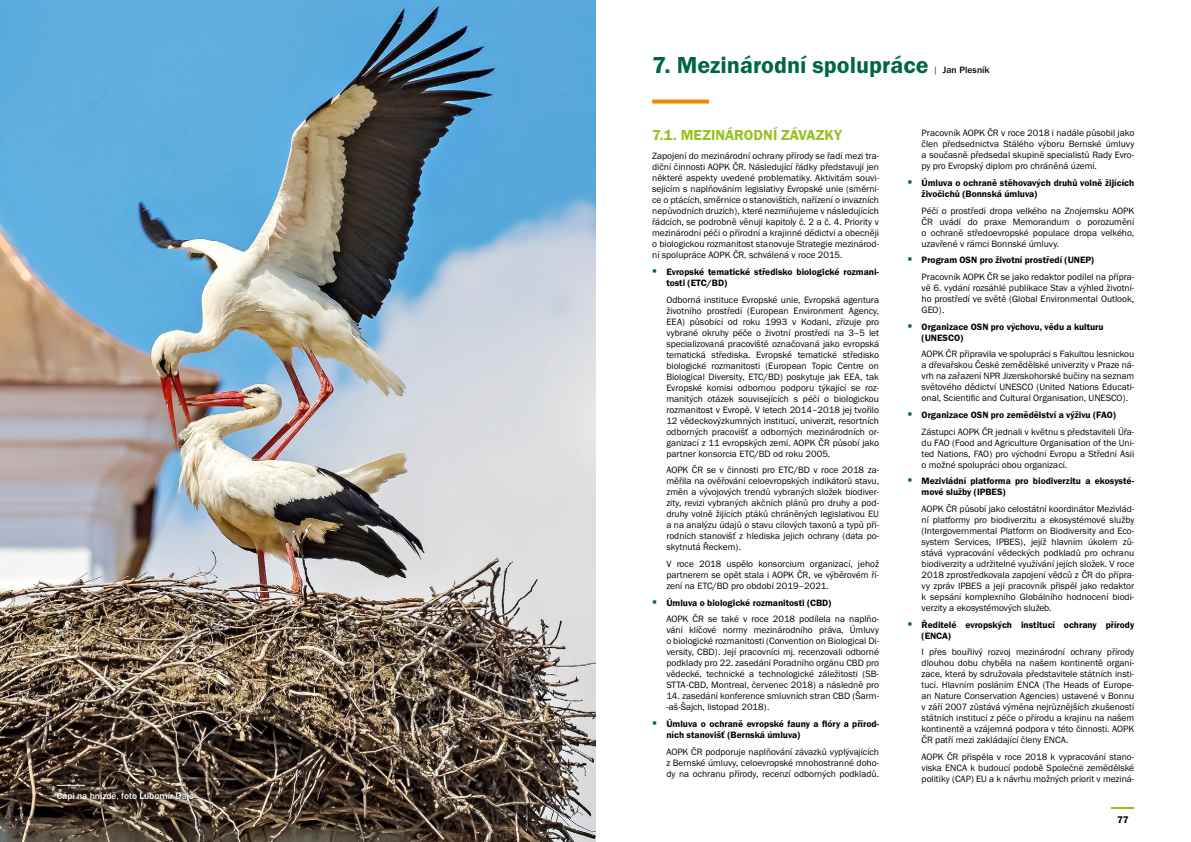
<style>
.page{position:relative;width:1191px;height:842px;background:#fff}
.page>*{position:absolute;margin:0;border:0;box-sizing:border-box;transform-origin:0 0}
.t1{font:24px "Franklin Gothic URW Dem";color:#006647}
.t2{font:15px "Franklin Gothic URW Dem";color:#95c11f}
.t3{font:10px "Franklin Gothic URW Dem";color:#000}
.t4{font:9.5px/11px "Franklin Gothic URW Boo";color:#000;text-align:justify}
.t5{font:9.5px/11px "Franklin Gothic URW Dem";color:#000}
.t6{font:500 9.5px "Franklin Gothic URW";color:#fff}
.t7{font:500 9.5px "Franklin Gothic URW";letter-spacing:.01em;color:#000}
.s1{font-family:"Franklin Gothic URW Boo";font-weight:400}
.s2{font-family:"Franklin Gothic URW Boo";font-weight:400;color:#006647}
</style>
<div class="page">
<hr style="left:1111px;top:807px;width:23px;height:2px;background:#95c11f">
<img style="left:0;top:0;width:595px;height:842px">
<div style="left:44px;top:777px;width:162px;height:36px;background:#000;opacity:.35"></div>
<svg style="left:57px;top:785px;width:28px;height:1px"></svg>
<svg style="left:652px;top:100px;width:57px;height:4px"></svg>
<p class="t6" style="left:57px;top:790px;width:138px">Čápi na hnízdě<span class="s1">,</span> foto Lubomír Dajč</p>
<h1 class="t1" style="left:652px;top:50px;width:278px">7. Mezinárodní spolupráce</h1>
<p class="t7" style="left:933px;top:64px;width:58px"><span class="s2">|</span> Jan Plesník</p>
<h2 class="t2" style="left:652px;top:126px;width:191px">7.1. MEZINÁRODNÍ ZÁVAZKY</h2>
<p class="t4" style="left:652px;top:151px;width:228px">Zapojení do mezinárodní ochrany přírody se řadí mezi tra&shy;diční činnosti AOPK ČR. Následující řádky představují jen některé aspekty uvedené problematiky. Aktivitám souvi&shy;sejícím s naplňováním legislativy Evropské unie (směrni&shy;ce o ptácích, směrnice o stanovištích, nařízení o invazních nepůvodních druzích), které nezmiňujeme v následujících řádcích, se podrobně věnují kapitoly č. 2 a č. 4. Priority v mezinárodní péči o přírodní a krajinné dědictví a obecněji o biologickou rozmanitost stanovuje Strategie mezinárod&shy;ní spolupráce AOPK ČR, schválená v roce 2015.</p>
<p class="t5" style="left:666px;top:266px;width:214px">Evropské tematické středisko biologické rozmani&shy;tosti (ETC/BD)</p>
<p class="t4" style="left:666px;top:294px;width:214px">Odborná instituce Evropské unie, Evropská agentura životního prostředí (European Environment Agency, EEA) působící od roku 1993 v Kodani, zřizuje pro vybrané okruhy péče o životní prostředí na 3–5 let specializovaná pracoviště označovaná jako evropská tematická střediska. Evropské tematické středisko biologické rozmanitosti (European Topic Centre on Biological Diversity, ETC/BD) poskytuje jak EEA, tak Evropské komisi odbornou podporu týkající se roz&shy;manitých otázek souvisejících s péčí o biologickou rozmanitost v Evropě. V letech 2014–2018 jej tvořilo 12 vědeckovýzkumných institucí, univerzit, resortních odborných pracovišť a odborných mezinárodních or&shy;ganizací z 11 evropských zemí. AOPK ČR působí jako partner konsorcia ETC/BD od roku 2005.</p>
<p class="t4" style="left:666px;top:465px;width:214px">AOPK ČR se v činnosti pro ETC/BD v roce 2018 za&shy;měřila na ověřování celoevropských indikátorů stavu, změn a vývojových trendů vybraných složek biodiver&shy;zity, revizi vybraných akčních plánů pro druhy a pod&shy;druhy volně žijících ptáků chráněných legislativou EU a na analýzu údajů o stavu cílových taxonů a typů pří&shy;rodních stanovišť z hlediska jejich ochrany (data po&shy;skytnutá Řeckem).</p>
<p class="t4" style="left:666px;top:558px;width:214px">V roce 2018 uspělo konsorcium organizací, jehož partnerem se opět stala i AOPK ČR, ve výběrovém ří&shy;zení na ETC/BD pro období 2019–2021.</p>
<p class="t5" style="left:666px;top:597px;width:166px">Úmluva o biologické rozmanitosti (CBD)</p>
<p class="t4" style="left:666px;top:614px;width:214px">AOPK ČR se také v roce 2018 podílela na naplňo&shy;vání klíčové normy mezinárodního práva, Úmluvy o biologické rozmanitosti (Convention on Biological Di&shy;versity, CBD). Její pracovníci mj. recenzovali odborné podklady pro 22. zasedání Poradního orgánu CBD pro vědecké, technické a technologické záležitosti (SB-STTA-CBD, Montreal, červenec 2018) a následně pro</p>
<p class="t4" style="left:666px;top:691px;width:214px">14. zasedání konference smluvních stran CBD (Šarm--aš-Šajch, listopad 2018).</p>
<p class="t5" style="left:666px;top:718px;width:214px">Úmluva o ochraně evropské fauny a flóry a přírod&shy;ních stanovišť (Bernská úmluva)</p>
<p class="t4" style="left:666px;top:746px;width:214px">AOPK ČR podporuje naplňování závazků vyplývajících z Bernské úmluvy, celoevropské mnohostranné doho&shy;dy na ochranu přírody, recenzí odborných podkladů.</p>
<p class="t4" style="left:921px;top:127px;width:214px">Pracovník AOPK ČR v roce 2018 i nadále působil jako člen předsednictva Stálého výboru Bernské úmluvy a současně předsedal skupině specialistů Rady Evro&shy;py pro Evropský diplom pro chráněná území.</p>
<p class="t5" style="left:921px;top:177px;width:214px">Úmluva o ochraně stěhovavých druhů volně žijících živočichů (Bonnská úmluva)</p>
<p class="t4" style="left:921px;top:205px;width:214px">Péčí o prostředí dropa velkého na Znojemsku AOPK ČR uvádí do praxe Memorandum o porozumění o ochraně středoevropské populace dropa velkého, uzavřené v rámci Bonnské úmluvy.</p>
<p class="t5" style="left:921px;top:254px;width:174px">Program OSN pro životní prostředí (UNEP)</p>
<p class="t4" style="left:921px;top:271px;width:214px">Pracovník AOPK ČR se jako redaktor podílel na přípra&shy;vě 6. vydání rozsáhlé publikace Stav a výhled životní&shy;ho prostředí ve světě (Global Environmental Outlook, GEO).</p>
<p class="t5" style="left:921px;top:321px;width:184px">Organizace OSN pro výchovu, vědu a kulturu (UNESCO)</p>
<p class="t4" style="left:921px;top:348px;width:214px">AOPK ČR připravila ve spolupráci s Fakultou lesnickou a dřevařskou České zemědělské univerzity v Praze ná&shy;vrh na zařazení NPR Jizerskohorské bučiny na seznam světového dědictví UNESCO (United Nations Educati&shy;onal, Scientific and Cultural Organisation, UNESCO).</p>
<p class="t5" style="left:921px;top:409px;width:196px">Organizace OSN pro zemědělství a výživu (FAO)</p>
<p class="t4" style="left:921px;top:426px;width:214px">Zástupci AOPK ČR jednali v květnu s představiteli Úřa&shy;du FAO (Food and Agriculture Organisation of the Uni&shy;ted Nations, FAO) pro východní Evropu a Střední Asii o možné spolupráci obou organizací.</p>
<p class="t5" style="left:921px;top:475px;width:214px">Mezivládní platforma pro biodiverzitu a ekosysté&shy;mové služby (IPBES)</p>
<p class="t4" style="left:921px;top:503px;width:214px">AOPK ČR působí jako celostátní koordinátor Mezivlád&shy;ní platformy pro biodiverzitu a ekosystémové služby (Intergovernmental Platform on Biodiversity and Eco&shy;system Services, IPBES), jejíž hlavním úkolem zů&shy;stává vypracování vědeckých podkladů pro ochranu biodiverzity a udržitelné využívání jejích složek. V roce 2018 zprostředkovala zapojení vědců z ČR do přípra&shy;vy zpráv IPBES a její pracovník přispěl jako redaktor k sepsání komplexního Globálního hodnocení biodi&shy;verzity a ekosystémových služeb.</p>
<p class="t5" style="left:921px;top:619px;width:214px">Ředitelé evropských institucí ochrany přírody (ENCA)</p>
<p class="t4" style="left:921px;top:646px;width:214px">I přes bouřlivý rozvoj mezinárodní ochrany přírody dlouhou dobu chyběla na našem kontinentě organi&shy;zace, která by sdružovala představitele státních insti&shy;tucí. Hlavním posláním ENCA (The Heads of Europe&shy;an Nature Conservation Agencies) ustavené v Bonnu v září 2007 zůstává výměna nejrůznějších zkušeností státních institucí z péče o přírodu a krajinu na našem kontinentě a vzájemná podpora v této činnosti. AOPK ČR patří mezi zakládající členy ENCA.</p>
<p class="t4" style="left:921px;top:751px;width:214px">AOPK ČR přispěla v roce 2018 k vypracování stano&shy;viska ENCA k budoucí podobě Společné zemědělské politiky (CAP) EU a k návrhu možných priorit v meziná-</p>
<p class="t3" style="left:1117px;top:813px;width:13px">77</p>
</div>
